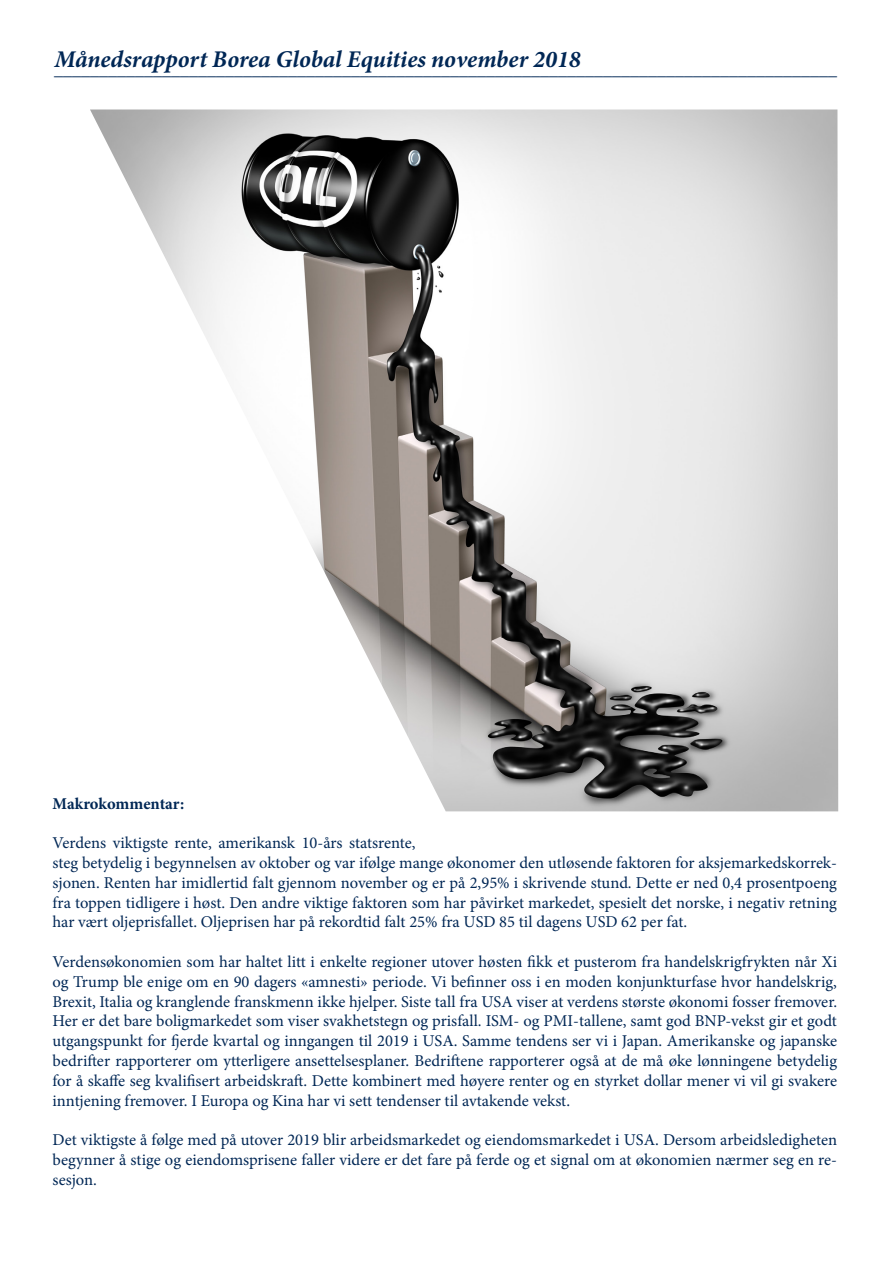
<style>
.page{position:relative;width:893px;height:1263px;background:#fff}
.page>*{position:absolute;margin:0;border:0;box-sizing:border-box;transform-origin:0 0}
.Header_rapportsider{font:italic 700 24px "Minion Pro";color:#002755}
.t1{font:700 condensed 18px "Minion Pro";color:#002755}
.Tabell_brødtekst{font:16.5px/19.8px "Minion Pro";color:#002755;text-align:justify}
.Overskrift_tekstboks{font:700 16.5px "Minion Pro";letter-spacing:-.005em;color:#002755}
</style>
<div class="page">
<img style="left:90px;top:109px;width:748px;height:702px">
<p class="Header_rapportsider" style="left:55px;top:42px;width:528px">Månedsrapport Borea Global Equities november 2018</p>
<p class="t1" style="left:54px;top:57px;width:784px">_______________________________________________________________________________________</p>
<p class="Overskrift_tekstboks" style="left:52px;top:792px;width:133px">Makrokommentar:</p>
<p class="Tabell_brødtekst" style="left:52px;top:833px;width:786px;text-align:left">Verdens viktigste rente, amerikansk 10-års statsrente,<br>steg betydelig i begynnelsen av oktober og var ifølge mange økonomer den utløsende faktoren for aksjemarkedskorrek&shy;sjonen. Renten har imidlertid falt gjennom november og er på 2,95% i skrivende stund. Dette er ned 0,4 prosentpoeng fra toppen tidligere i høst. Den andre viktige faktoren som har påvirket markedet, spesielt det norske, i negativ retning har vært oljeprisfallet. Oljeprisen har på rekordtid falt 25% fra USD 85 til dagens USD 62 per fat.</p>
<p class="Tabell_brødtekst" style="left:52px;top:952px;width:786px">Verdensøkonomien som har haltet litt i enkelte regioner utover høsten fikk et pusterom fra handelskrigfrykten når Xi og Trump ble enige om en 90 dagers «amnesti» periode. Vi befinner oss i en moden konjunkturfase hvor handelskrig, Brexit, Italia og kranglende franskmenn ikke hjelper. Siste tall fra USA viser at verdens største økonomi fosser fremover.<br>Her er det bare boligmarkedet som viser svakhetstegn og prisfall. ISM- og PMI-tallene, samt god BNP-vekst gir et godt utgangspunkt for fjerde kvartal og inngangen til 2019 i USA. Samme tendens ser vi i Japan. Amerikanske og japanske bedrifter rapporterer om ytterligere ansettelsesplaner. Bedriftene rapporterer også at de må øke lønningene betydelig for å skaffe seg kvalifisert arbeidskraft. Dette kombinert med høyere renter og en styrket dollar mener vi vil gi svakere inntjening fremover. I Europa og Kina har vi sett tendenser til avtakende vekst.</p>
<p class="Tabell_brødtekst" style="left:52px;top:1130px;width:786px">Det viktigste å følge med på utover 2019 blir arbeidsmarkedet og eiendomsmarkedet i USA. Dersom arbeidsledigheten begynner å stige og eiendomsprisene faller videre er det fare på ferde og et signal om at økonomien nærmer seg en re&shy;sesjon.</p>
</div>
